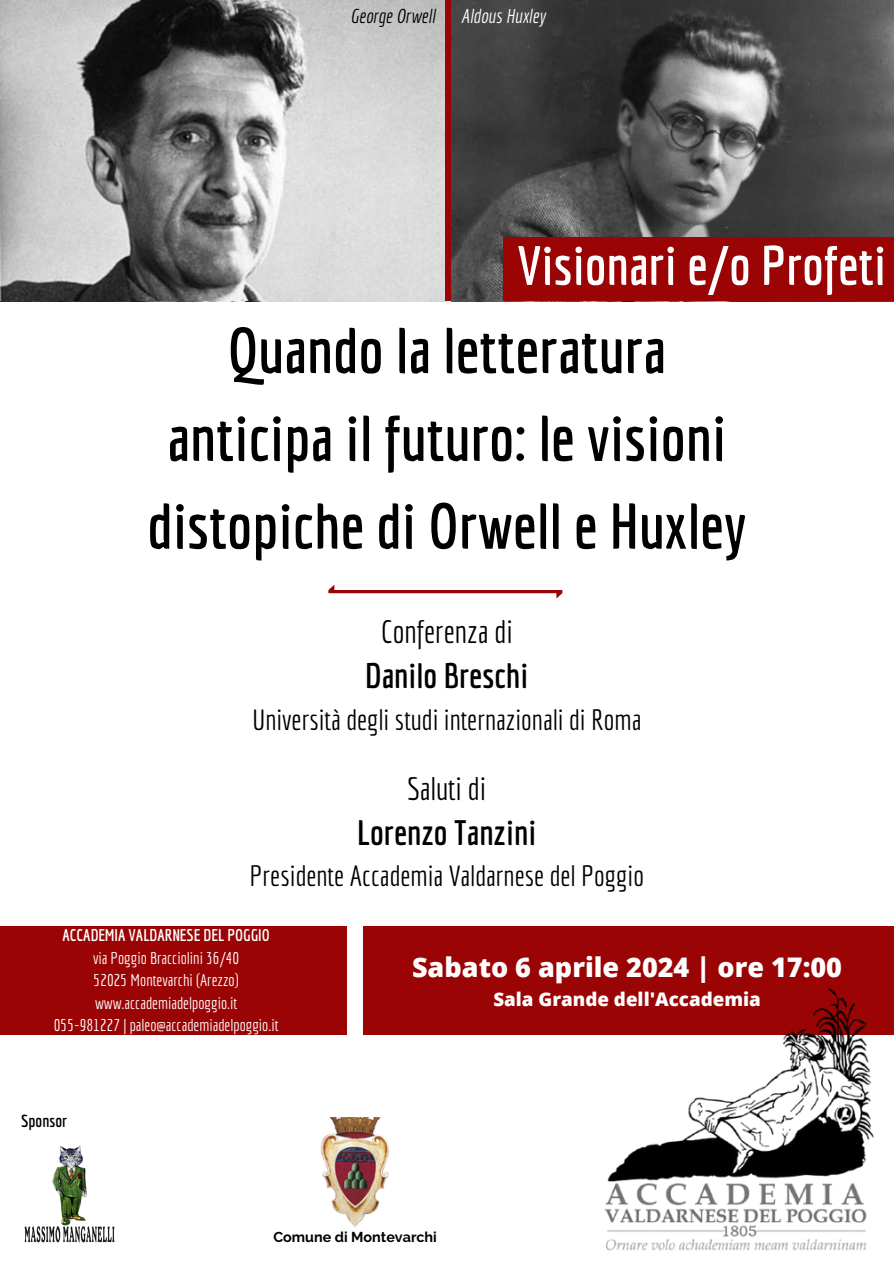
<style>
.page{position:relative;width:894px;height:1264px;background:#fff}
.page>*{position:absolute;margin:0;border:0;box-sizing:border-box;transform-origin:0 0}
.t1{font:700 63px/87.8px "Economica";color:#000;text-align:center}
.t2{font:700 54px "Economica";color:#fff}
.t3{font:700 34.5px "Economica";color:#000}
.t4{font:31.5px "Economica";color:#000}
.t5{font:28.5px "Economica";color:#000}
.t6{font:800 27px "Open Sans";color:#fff}
.t7{font:italic 19.5px "Economica";color:#000}
.t8{font:italic 19.5px "Economica";color:#fff}
.t9{font:800 18.75px "Open Sans";color:#fff}
.t10{font:700 16.95px "Economica";color:#000}
.t11{font:16.5px/22.5px "Economica";color:#fff;text-align:center}
.t12{font:700 16.5px "Economica";color:#fff}
.t13{font:700 14.25px "Raleway";color:#000}
</style>
<div class="page">
<img style="left:0;top:0;width:445px;height:301px">
<img style="left:451px;top:0;width:442px;height:299px">
<div style="left:503px;top:237px;width:390px;height:64px;background:#9b0404"></div>
<img style="left:24px;top:1145px;width:91px;height:98px">
<svg style="left:328px;top:584px;width:234px;height:14px"></svg>
<img style="left:320px;top:1117px;width:70px;height:110px">
<div style="left:0;top:926px;width:347px;height:108px;background:#9b0404"></div>
<div style="left:363px;top:926px;width:530px;height:108px;background:#9b0404"></div>
<img style="left:527px;top:988px;width:366px;height:263px">
<div style="left:445px;top:0;width:6px;height:301px;background:#9b0404"></div>
<p class="t7" style="left:350px;top:4px;width:87px">George Orwell</p>
<p class="t8" style="left:461px;top:4px;width:86px">Aldous Huxley</p>
<h4 class="t2" style="left:517px;top:234px;width:370px">Visionari e/o Profeti</h4>
<p class="t1" style="left:147px;top:305px;width:600px">Quando la letteratura anticipa il futuro: le visioni distopiche di Orwell e Huxley</p>
<p class="t4" style="left:381px;top:613px;width:133px">Conferenza di</p>
<p class="t3" style="left:365px;top:655px;width:164px">Danilo Breschi</p>
<p class="t5" style="left:252px;top:702px;width:391px">Università degli studi internazionali di Roma</p>
<h6 class="t4" style="left:407px;top:769px;width:80px">Saluti di</h6>
<h6 class="t3" style="left:357px;top:812px;width:180px">Lorenzo Tanzini</h6>
<h6 class="t5" style="left:249px;top:859px;width:396px">Presidente Accademia Valdarnese del Poggio</h6>
<p class="t12" style="left:62px;top:925px;width:209px">ACCADEMIA VALDARNESE DEL POGGIO</p>
<p class="t11" style="left:54px;top:946px;width:226px">via Poggio Bracciolini 36/40<br>52025 Montevarchi (Arezzo) www.accademiadelpoggio.it<br>055-981227 | paleo@accademiadelpoggio.it</p>
<h5 class="t10" style="left:21px;top:1110px;width:47px">Sponsor</h5>
<h1 class="t6" style="left:412px;top:947px;width:431px">Sabato 6 aprile 2024 | ore 17:00</h1>
<h1 class="t9" style="left:493px;top:985px;width:269px">Sala Grande dell'Accademia</h1>
<h2 class="t13" style="left:273px;top:1228px;width:165px">Comune di Montevarchi</h2>
</div>
